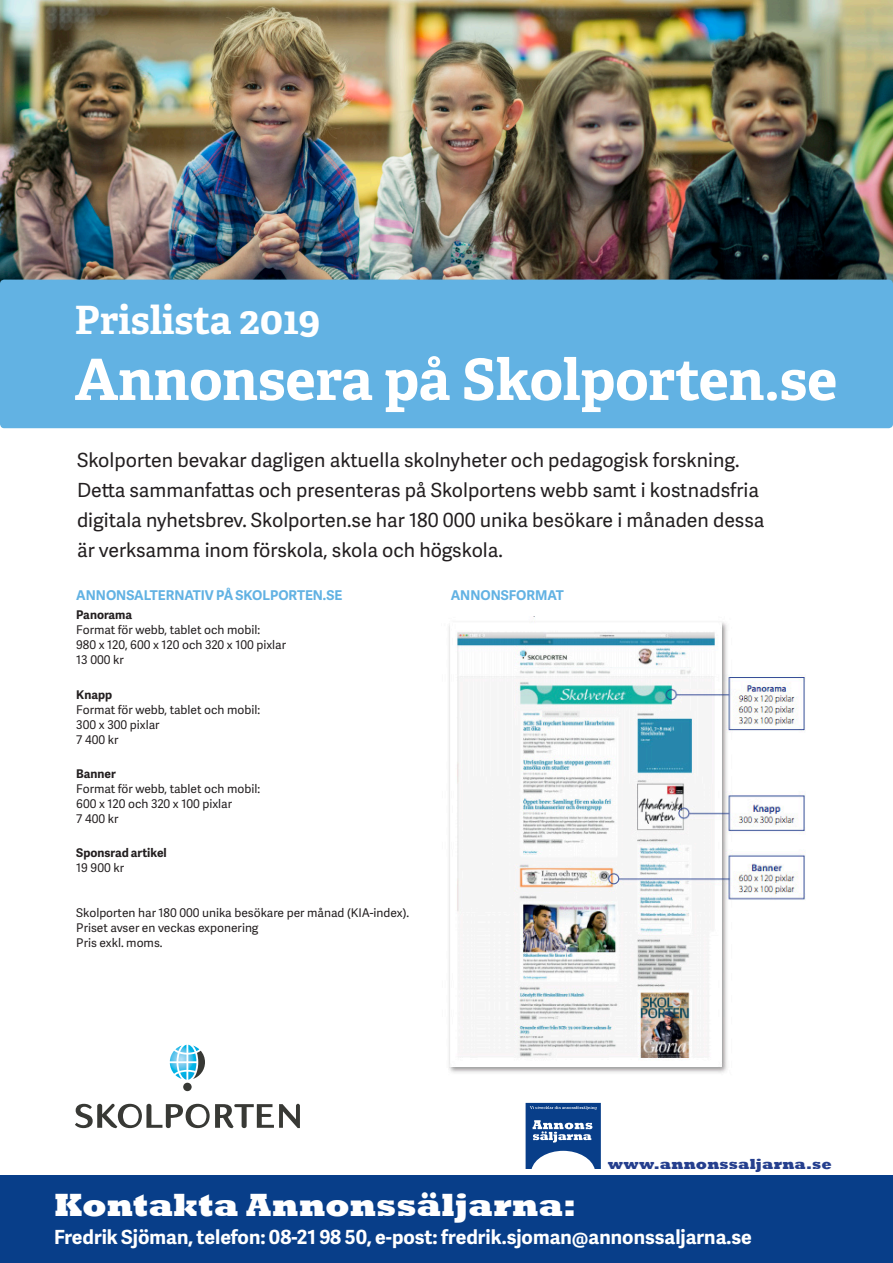
<style>
.page{position:relative;width:893px;height:1263px;background:#fff}
.page>*{position:absolute;margin:0;border:0;box-sizing:border-box;transform-origin:0 0}
.t1{font:700 57px "Adelle";color:#fff}
.t2{font:700 39px "Adelle";color:#fff}
.t3{font:800 33px "Rockwell";color:#fff}
.t4{font:19.5px/30px "Adelle Sans";color:#231f20}
.t5{font:700 19.5px "Adelle Sans";color:#fff}
.t6{font:800 15px "Rockwell";letter-spacing:.01em;color:#253f8e}
.t7{font:700 13.5px "Adelle Sans";color:#62b2e3}
.t8{font:12px "Adelle Sans";color:#231f20}
.t9{font:700 12px "Adelle Sans";color:#231f20}
</style>
<div class="page">
<svg style="left:75px;top:1104px;width:225px;height:24px"></svg>
<div style="left:183px;top:1083px;width:9px;height:8px;background:#383935;border-radius:50%"></div>
<svg style="left:170px;top:1045px;width:35px;height:35px"></svg>
<img style="left:0;top:0;width:893px;height:282px">
<div style="left:0;top:280px;width:893px;height:148px;background:#62b2e3;border-radius:4px"></div>
<img style="left:449px;top:616px;width:357px;height:457px">
<div style="left:0;top:1176px;width:893px;height:87px;background:#083e89"></div>
<svg style="left:526px;top:1103px;width:75px;height:65px"></svg>
<p class="t2" style="left:75px;top:292px;width:247px">Prislista 2019</p>
<p class="t1" style="left:75px;top:338px;width:764px">Annonsera på Skolporten.se</p>
<p class="t4" style="left:77px;top:444px;width:689px">Skolporten bevakar dagligen aktuella skolnyheter och pedagogisk forskning.<br>Detta sammanfattas och presenteras på Skolportens webb samt i kostnadsfria digitala nyhetsbrev. Skolporten.se har 180 000 unika besökare i månaden dessa är verksamma inom förskola, skola och högskola.</p>
<p class="t7" style="left:76px;top:585px;width:267px">ANNONSALTERNATIV PÅ SKOLPORTEN.SE</p>
<p class="t9" style="left:76px;top:606px;width:57px">Panorama</p>
<p class="t8" style="left:76px;top:622px;width:185px">Format för webb, tablet och mobil:</p>
<p class="t8" style="left:76px;top:637px;width:211px">980 x 120, 600 x 120 och 320 x 100 pixlar</p>
<p class="t8" style="left:76px;top:652px;width:49px">13 000 kr</p>
<p class="t9" style="left:76px;top:686px;width:37px">Knapp</p>
<p class="t8" style="left:76px;top:701px;width:185px">Format för webb, tablet och mobil:</p>
<p class="t8" style="left:76px;top:716px;width:85px">300 x 300 pixlar</p>
<p class="t8" style="left:76px;top:731px;width:44px">7 400 kr</p>
<p class="t9" style="left:76px;top:765px;width:41px">Banner</p>
<p class="t8" style="left:76px;top:780px;width:185px">Format för webb, tablet och mobil:</p>
<p class="t8" style="left:76px;top:795px;width:157px">600 x 120 och 320 x 100 pixlar</p>
<p class="t8" style="left:76px;top:810px;width:44px">7 400 kr</p>
<p class="t9" style="left:76px;top:844px;width:92px">Sponsrad artikel</p>
<p class="t8" style="left:76px;top:859px;width:49px">19 900 kr</p>
<p class="t8" style="left:76px;top:904px;width:334px">Skolporten har 180 000 unika besökare per månad (KIA-index).</p>
<p class="t8" style="left:76px;top:919px;width:184px">Priset avser en veckas exponering</p>
<p class="t8" style="left:76px;top:934px;width:88px">Pris exkl. moms.</p>
<p class="t7" style="left:451px;top:585px;width:115px">ANNONSFORMAT</p>
<p class="t6" style="left:608px;top:1155px;width:225px">www.annonssaljarna.se</p>
<p class="t3" style="left:54px;top:1185px;width:524px">Kontakta Annonssäljarna:</p>
<p class="t5" style="left:54px;top:1222px;width:699px">Fredrik Sjöman, telefon: 08-21 98 50, e-post: fredrik.sjoman@annonssaljarna.se</p>
</div>
